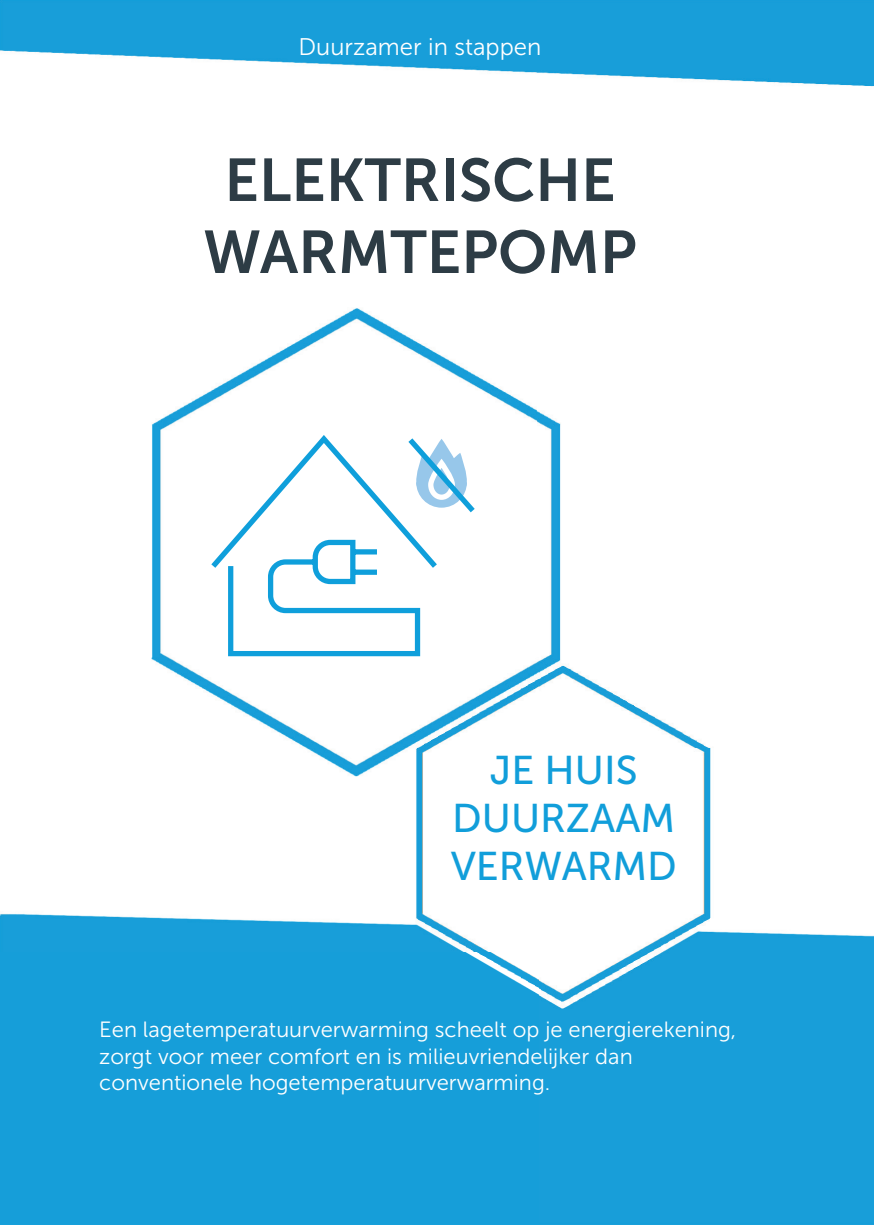
<style>
.page{position:relative;width:874px;height:1225px;background:#fff}
.page>*{position:absolute;margin:0;border:0;box-sizing:border-box;transform-origin:0 0}
.t1{font:60px/72px "Museo Sans 700";color:#2d3c45;text-align:center}
.t2{font:40px/48px "Museo Sans 500";color:#119eda;text-align:center}
.t3{font:24px "Museo Sans 300";color:#fff}
.t4{font:22px/26.4px "Museo Sans 300";color:#fff}
</style>
<div class="page">
<img style="left:0;top:0;width:873px;height:1225px">
<svg style="left:206px;top:431px;width:274px;height:228px"></svg>
<p class="t3" style="left:298px;top:34px;width:244px">Duurzamer in stappen</p>
<h1 class="t1" style="left:203px;top:144px;width:435px">ELEKTRISCHE<br>WARMTEPOMP</h1>
<h2 class="t2" style="left:450px;top:746px;width:227px">JE HUIS<br>DUURZAAM<br>VERWARMD</h2>
<p class="t4" style="left:99px;top:1016px;width:638px">Een lagetemperatuurverwarming scheelt op je energierekening, zorgt voor meer comfort en is milieuvriendelijker dan conventionele hogetemperatuurverwarming.</p>
</div>
